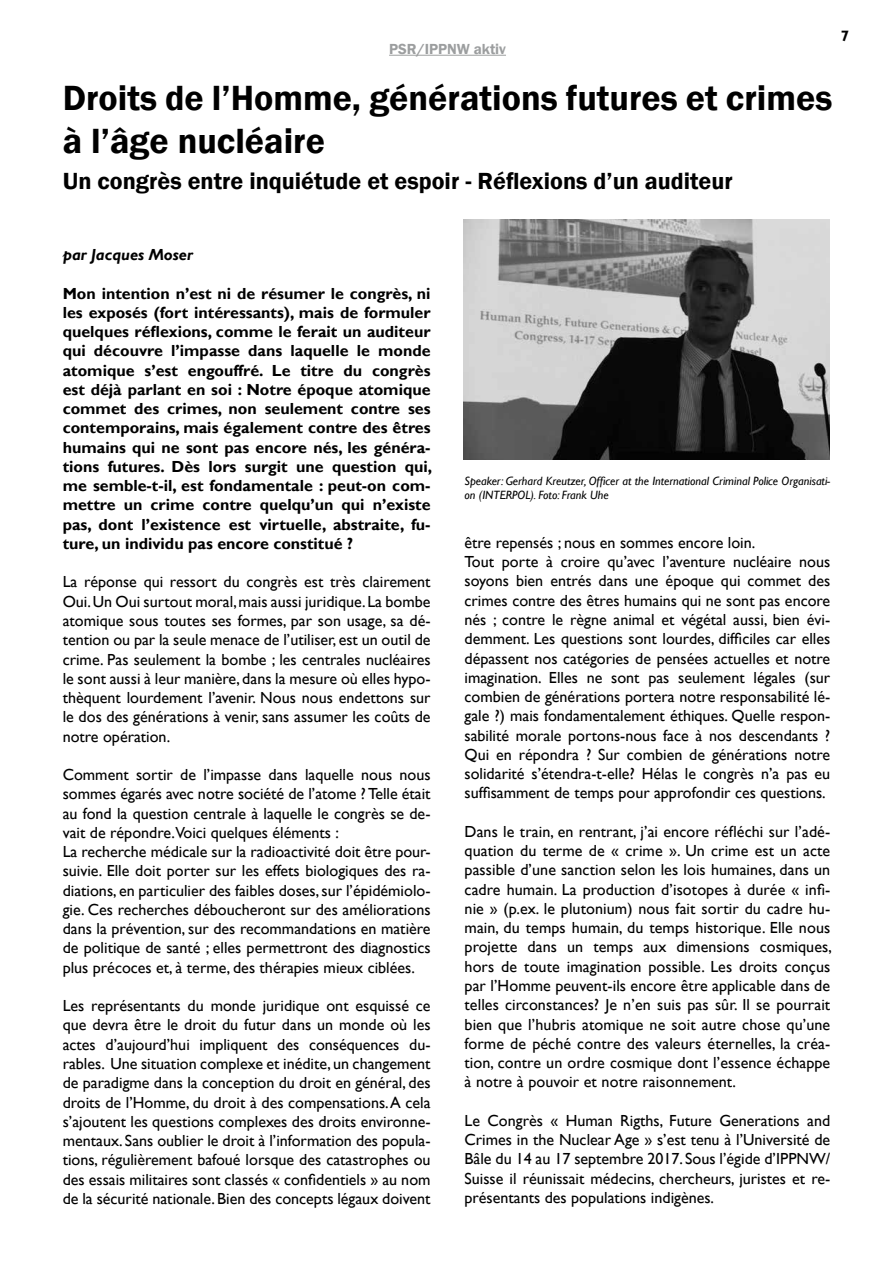
<style>
.page{position:relative;width:893px;height:1263px;background:#fff}
.page>*{position:absolute;margin:0;border:0;box-sizing:border-box;transform-origin:0 0}
.t1{font:600 36px/43.2px "Franklin Gothic";color:#000}
.t2{font:600 24px "Franklin Gothic";color:#000}
.t3{font:16.05px/19.2px "Gill Sans";color:#000;text-align:justify}
.t4{font:700 16.05px/19.2px "Gill Sans";color:#000;text-align:justify}
.t5{font:italic 700 16.05px "Gill Sans";color:#000}
.t6{font:600 15px "Franklin Gothic";color:#9c9e9f}
.t7{font:700 15px "Gill Sans";color:#000}
.t8{font:italic 12px/14.4px "Gill Sans";color:#000}
</style>
<div class="page">
<hr style="left:389px;top:55px;width:117px;height:1px;background:#9c9e9f">
<img style="left:463px;top:219px;width:366px;height:240px">
<p class="t6" style="left:389px;top:40px;width:118px">PSR/IPPNW aktiv</p>
<p class="t7" style="left:841px;top:27px;width:10px">7</p>
<h1 class="t1" style="left:63px;top:77px;width:771px">Droits de l’Homme, générations futures et crimes à l’âge nucléaire</h1>
<h2 class="t2" style="left:63px;top:167px;width:671px">Un congrès entre inquiétude et espoir - Réflexions d’un auditeur</h2>
<p class="t5" style="left:63px;top:245px;width:132px">par Jacques Moser</p>
<p class="t4" style="left:63px;top:284px;width:371px">Mon intention n’est ni de résumer le congrès, ni les exposés (fort intéressants), mais de formuler quelques réflexions, comme le ferait un auditeur qui découvre l’impasse dans laquelle le monde atomique s’est engouffré. Le titre du congrès est déjà parlant en soi : Notre époque atomique commet des crimes, non seulement contre ses contemporains, mais également contre des êtres humains qui ne sont pas encore nés, les généra&shy;tions futures. Dès lors surgit une question qui, me semble-t-il, est fondamentale : peut-on com&shy;mettre un crime contre quelqu’un qui n’existe pas, dont l’existence est virtuelle, abstraite, fu&shy;ture, un individu pas encore constitué ?</p>
<p class="t3" style="left:63px;top:573px;width:369px">La réponse qui ressort du congrès est très clairement Oui. Un Oui surtout moral, mais aussi juridique. La bombe atomique sous toutes ses formes, par son usage, sa dé&shy;tention ou par la seule menace de l’utiliser, est un outil de crime. Pas seulement la bombe ; les centrales nucléaires le sont aussi à leur manière, dans la mesure où elles hypo&shy;thèquent lourdement l’avenir. Nous nous endettons sur le dos des générations à venir, sans assumer les coûts de notre opération.</p>
<p class="t3" style="left:63px;top:765px;width:369px;text-align:left">Comment sortir de l’impasse dans laquelle nous nous sommes égarés avec notre société de l’atome ? Telle était au fond la question centrale à laquelle le congrès se de&shy;vait de répondre.Voici quelques éléments :<br>La recherche médicale sur la radioactivité doit être pour&shy;suivie. Elle doit porter sur les effets biologiques des ra&shy;diations, en particulier des faibles doses, sur l’épidémiolo&shy;gie. Ces recherches déboucheront sur des améliorations dans la prévention, sur des recommandations en matière de politique de santé ; elles permettront des diagnostics plus précoces et, à terme, des thérapies mieux ciblées.</p>
<p class="t3" style="left:63px;top:996px;width:369px">Les représentants du monde juridique ont esquissé ce que devra être le droit du futur dans un monde où les actes d’aujourd’hui impliquent des conséquences du&shy;rables. Une situation complexe et inédite, un changement de paradigme dans la conception du droit en général, des droits de l’Homme, du droit à des compensations. A cela s’ajoutent les questions complexes des droits environne&shy;mentaux. Sans oublier le droit à l’information des popula&shy;tions, régulièrement bafoué lorsque des catastrophes ou des essais militaires sont classés « confidentiels » au nom de la sécurité nationale. Bien des concepts légaux doivent</p>
<p class="t8" style="left:465px;top:473px;width:367px">Speaker: Gerhard Kreutzer, Officer at the International Criminal Police Organisati&shy;on (INTERPOL). Foto: Frank Uhe</p>
<p class="t3" style="left:465px;top:533px;width:367px;text-align:left">être repensés ; nous en sommes encore loin.<br>Tout porte à croire qu’avec l’aventure nucléaire nous soyons bien entrés dans une époque qui commet des crimes contre des êtres humains qui ne sont pas encore nés ; contre le règne animal et végétal aussi, bien évi&shy;demment. Les questions sont lourdes, difficiles car elles dépassent nos catégories de pensées actuelles et notre imagination. Elles ne sont pas seulement légales (sur combien de générations portera notre responsabilité lé&shy;gale ?) mais fondamentalement éthiques. Quelle respon&shy;sabilité morale portons-nous face à nos descendants ?<br>Qui en répondra ? Sur combien de générations notre solidarité s’étendra-t-elle? Hélas le congrès n’a pas eu suffisamment de temps pour approfondir ces questions.</p>
<p class="t3" style="left:465px;top:822px;width:369px">Dans le train, en rentrant, j’ai encore réfléchi sur l’adé&shy;quation du terme de « crime ». Un crime est un acte passible d’une sanction selon les lois humaines, dans un cadre humain. La production d’isotopes à durée « infi&shy;nie » (p.ex. le plutonium) nous fait sortir du cadre hu&shy;main, du temps humain, du temps historique. Elle nous projette dans un temps aux dimensions cosmiques, hors de toute imagination possible. Les droits conçus par l’Homme peuvent-ils encore être applicable dans de telles circonstances? Je n’en suis pas sûr. Il se pourrait bien que l’hubris atomique ne soit autre chose qu’une forme de péché contre des valeurs éternelles, la créa&shy;tion, contre un ordre cosmique dont l’essence échappe à notre à pouvoir et notre raisonnement.</p>
<p class="t3" style="left:465px;top:1111px;width:367px">Le Congrès « Human Rigths, Future Generations and Crimes in the Nuclear Age » s’est tenu à l’Université de Bâle du 14 au 17 septembre 2017. Sous l’égide d’IPPNW/ Suisse il réunissait médecins, chercheurs, juristes et re&shy;présentants des populations indigènes.</p>
</div>
